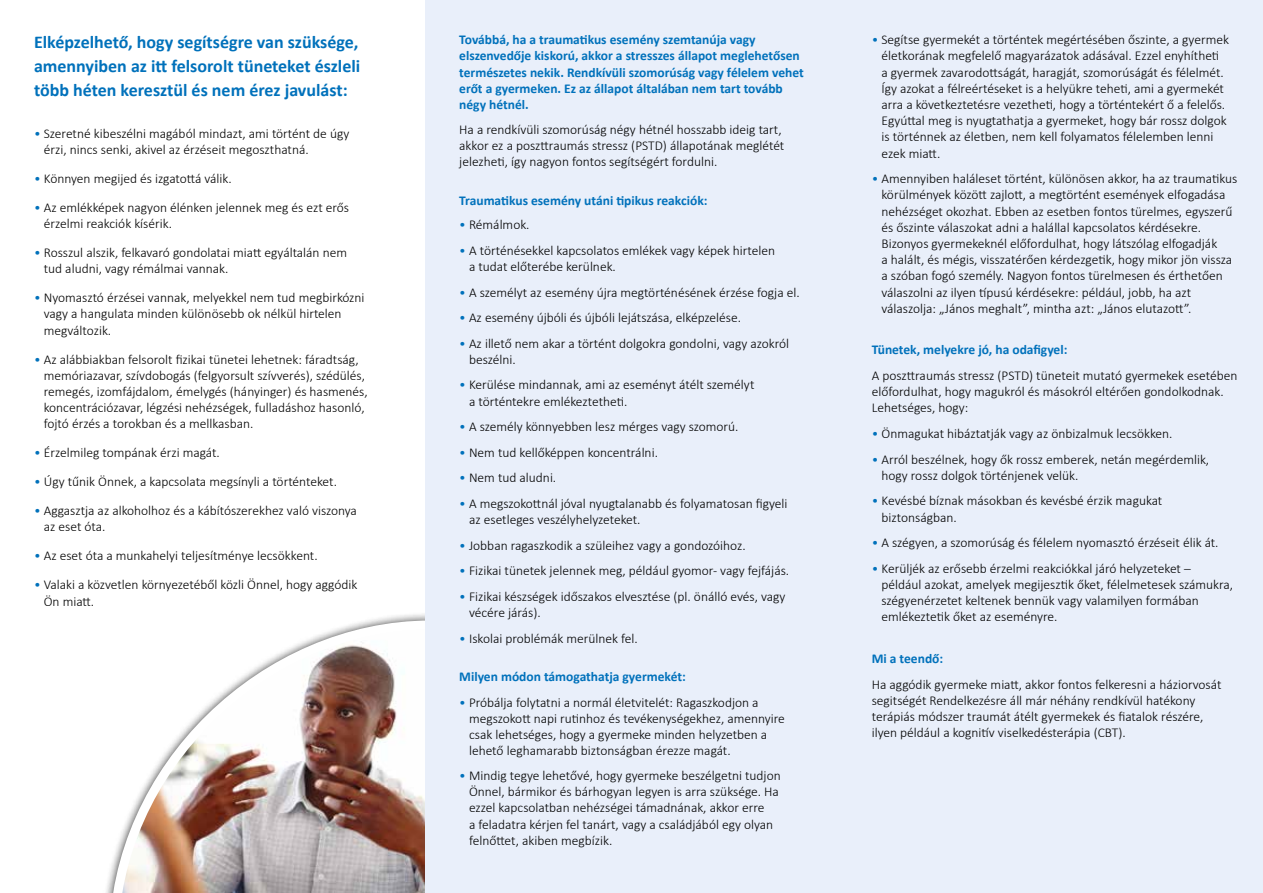
<style>
.page{position:relative;width:1263px;height:893px;background:#fff}
.page>*{position:absolute;margin:0;border:0;box-sizing:border-box;transform-origin:0 0}
.t1{font:700 18px/24px "Calibri";color:#0071bb;text-align:justify}
.t2{font:300 13.5px/16.2px "Calibri";color:#000}
.t3{font:700 13.5px/16.2px "Calibri";color:#0071bb}
.s1{color:#0071bb}
</style>
<div class="page">
<img style="left:106px;top:616px;width:319px;height:277px">
<div style="left:425px;top:0;width:838px;height:893px;background:#e9effa"></div>
<h1 class="t1" style="left:34px;top:30px;width:328px">Elképzelhető, hogy segítségre van szüksége, amennyiben az itt felsorolt tüneteket észleli több héten keresztül és nem érez javulást:</h1>
<p class="t2" style="left:44px;top:125px;width:307px;text-indent:-10px"><span class="s1">•</span> Szeretné kibeszélni magából mindazt, ami történt de úgy érzi, nincs senki, akivel az érzéseit megoszthatná.</p>
<p class="t2" style="left:34px;top:170px;width:199px"><span class="s1">•</span> Könnyen megijed és izgatottá válik.</p>
<p class="t2" style="left:44px;top:199px;width:307px;text-indent:-10px"><span class="s1">•</span> Az emlékképek nagyon élénken jelennek meg és ezt erős érzelmi reakciók kísérik.</p>
<p class="t2" style="left:44px;top:244px;width:305px;text-indent:-10px"><span class="s1">•</span> Rosszul alszik, felkavaró gondolatai miatt egyáltalán nem tud aludni, vagy rémálmai vannak.</p>
<p class="t2" style="left:44px;top:289px;width:322px;text-indent:-10px"><span class="s1">•</span> Nyomasztó érzései vannak, melyekkel nem tud megbirkózni vagy a hangulata minden különösebb ok nélkül hirtelen megváltozik.</p>
<p class="t2" style="left:44px;top:351px;width:325px;text-indent:-10px"><span class="s1">•</span> Az alábbiakban felsorolt fizikai tünetei lehetnek: fáradtság, memóriazavar, szívdobogás (felgyorsult szívverés), szédülés, remegés, izomfájdalom, émelygés (hányinger) és hasmenés, koncentrációzavar, légzési nehézségek, fulladáshoz hasonló, fojtó érzés a torokban és a mellkasban.</p>
<p class="t2" style="left:34px;top:445px;width:187px"><span class="s1">•</span> Érzelmileg tompának érzi magát.</p>
<p class="t2" style="left:34px;top:473px;width:304px"><span class="s1">•</span> Úgy tűnik Önnek, a kapcsolata megsínyli a történteket.</p>
<p class="t2" style="left:44px;top:502px;width:315px;text-indent:-10px"><span class="s1">•</span> Aggasztja az alkoholhoz és a kábítószerekhez való viszonya az eset óta.</p>
<p class="t2" style="left:34px;top:548px;width:285px"><span class="s1">•</span> Az eset óta a munkahelyi teljesítménye lecsökkent.</p>
<p class="t2" style="left:44px;top:577px;width:315px;text-indent:-10px"><span class="s1">•</span> Valaki a közvetlen környezetéből közli Önnel, hogy aggódik<br>Ön miatt.</p>
<p class="t3" style="left:459px;top:32px;width:346px">Továbbá, ha a traumatikus esemény szemtanúja vagy elszenvedője kiskorú, akkor a stresszes állapot meglehetősen természetes nekik. Rendkívüli szomorúság vagy félelem vehet erőt a gyermeken. Ez az állapot általában nem tart tovább négy hétnél.</p>
<p class="t2" style="left:459px;top:121px;width:327px">Ha a rendkívüli szomorúság négy hétnél hosszabb ideig tart, akkor ez a poszttraumás stressz (PSTD) állapotának meglétét jelezheti, így nagyon fontos segítségért fordulni.</p>
<p class="t3" style="left:459px;top:192px;width:250px">Traumatikus esemény utáni tipikus reakciók:</p>
<p class="t2" style="left:459px;top:217px;width:72px"><span class="s1">•</span> Rémálmok.</p>
<p class="t2" style="left:469px;top:242px;width:307px;text-indent:-10px"><span class="s1">•</span> A történésekkel kapcsolatos emlékek vagy képek hirtelen a tudat előterébe kerülnek.</p>
<p class="t2" style="left:459px;top:284px;width:342px"><span class="s1">•</span> A személyt az esemény újra megtörténésének érzése fogja el.</p>
<p class="t2" style="left:459px;top:309px;width:283px"><span class="s1">•</span> Az esemény újbóli és újbóli lejátszása, elképzelése.</p>
<p class="t2" style="left:469px;top:335px;width:322px;text-indent:-10px"><span class="s1">•</span> Az illető nem akar a történt dolgokra gondolni, vagy azokról beszélni.</p>
<p class="t2" style="left:469px;top:377px;width:287px;text-indent:-10px"><span class="s1">•</span> Kerülése mindannak, ami az eseményt átélt személyt a történtekre emlékeztetheti.</p>
<p class="t2" style="left:459px;top:419px;width:281px"><span class="s1">•</span> A személy könnyebben lesz mérges vagy szomorú.</p>
<p class="t2" style="left:459px;top:444px;width:200px"><span class="s1">•</span> Nem tud kellőképpen koncentrálni.</p>
<p class="t2" style="left:459px;top:470px;width:99px"><span class="s1">•</span> Nem tud aludni.</p>
<p class="t2" style="left:469px;top:495px;width:320px;text-indent:-10px"><span class="s1">•</span> A megszokottnál jóval nyugtalanabb és folyamatosan figyeli az esetleges veszélyhelyzeteket.</p>
<p class="t2" style="left:459px;top:537px;width:288px"><span class="s1">•</span> Jobban ragaszkodik a szüleihez vagy a gondozóihoz.</p>
<p class="t2" style="left:459px;top:562px;width:331px"><span class="s1">•</span> Fizikai tünetek jelennek meg, például gyomor- vagy fejfájás.</p>
<p class="t2" style="left:469px;top:588px;width:318px;text-indent:-10px"><span class="s1">•</span> Fizikai készségek időszakos elvesztése (pl. önálló evés, vagy vécére járás).</p>
<p class="t2" style="left:459px;top:630px;width:180px"><span class="s1">•</span> Iskolai problémák merülnek fel.</p>
<p class="t3" style="left:459px;top:668px;width:228px">Milyen módon támogathatja gyermekét:</p>
<p class="t2" style="left:469px;top:694px;width:317px;text-indent:-10px"><span class="s1">•</span> Próbálja folytatni a normál életvitelét: Ragaszkodjon a megszokott napi rutinhoz és tevékenységekhez, amennyire csak lehetséges, hogy a gyermeke minden helyzetben a lehető leghamarabb biztonságban érezze magát.</p>
<p class="t2" style="left:469px;top:767px;width:313px;text-indent:-10px"><span class="s1">•</span> Mindig tegye lehetővé, hogy gyermeke beszélgetni tudjon Önnel, bármikor és bárhogyan legyen is arra szüksége. Ha ezzel kapcsolatban nehézségei támadnának, akkor erre<br>a feladatra kérjen fel tanárt, vagy a családjából egy olyan felnőttet, akiben megbízik.</p>
<p class="t2" style="left:881px;top:31px;width:349px;text-indent:-10px"><span class="s1">•</span> Segítse gyermekét a történtek megértésében őszinte, a gyermek életkorának megfelelő magyarázatok adásával. Ezzel enyhítheti a gyermek zavarodottságát, haragját, szomorúságát és félelmét.<br>Így azokat a félreértéseket is a helyükre teheti, ami a gyermekét arra a következtetésre vezetheti, hogy a történtekért ő a felelős.<br>Egyúttal meg is nyugtathatja a gyermeket, hogy bár rossz dolgok is történnek az életben, nem kell folyamatos félelemben lenni ezek miatt.</p>
<p class="t2" style="left:881px;top:170px;width:357px;text-indent:-10px"><span class="s1">•</span> Amennyiben haláleset történt, különösen akkor, ha az traumatikus körülmények között zajlott, a megtörtént események elfogadása nehézséget okozhat. Ebben az esetben fontos türelmes, egyszerű és őszinte válaszokat adni a halállal kapcsolatos kérdésekre.<br>Bizonyos gyermekeknél előfordulhat, hogy látszólag elfogadják<br>a halált, és mégis, visszatérően kérdezgetik, hogy mikor jön vissza a szóban fogó személy. Nagyon fontos türelmesen és érthetően válaszolni az ilyen típusú kérdésekre: például, jobb, ha azt válaszolja: „János meghalt”, mintha azt: „János elutazott”.</p>
<p class="t3" style="left:872px;top:342px;width:197px">Tünetek, melyekre jó, ha odafigyel:</p>
<p class="t2" style="left:872px;top:367px;width:367px">A poszttraumás stressz (PSTD) tüneteit mutató gyermekek esetében előfordulhat, hogy magukról és másokról eltérően gondolkodnak.<br>Lehetséges, hogy:</p>
<p class="t2" style="left:872px;top:425px;width:302px"><span class="s1">•</span> Önmagukat hibáztatják vagy az önbizalmuk lecsökken.</p>
<p class="t2" style="left:881px;top:451px;width:329px;text-indent:-10px"><span class="s1">•</span> Arról beszélnek, hogy ők rossz emberek, netán megérdemlik, hogy rossz dolgok történjenek velük.</p>
<p class="t2" style="left:881px;top:493px;width:282px;text-indent:-10px"><span class="s1">•</span> Kevésbé bíznak másokban és kevésbé érzik magukat biztonságban.</p>
<p class="t2" style="left:872px;top:534px;width:348px"><span class="s1">•</span> A szégyen, a szomorúság és félelem nyomasztó érzéseit élik át.</p>
<p class="t2" style="left:881px;top:560px;width:353px;text-indent:-10px"><span class="s1">•</span> Kerüljék az erősebb érzelmi reakciókkal járó helyzeteket – például azokat, amelyek megijesztik őket, félelmetesek számukra, szégyenérzetet keltenek bennük vagy valamilyen formában emlékeztetik őket az eseményre.</p>
<p class="t3" style="left:872px;top:650px;width:73px">Mi a teendő:</p>
<p class="t2" style="left:872px;top:676px;width:351px">Ha aggódik gyermeke miatt, akkor fontos felkeresni a háziorvosát segitségét Rendelkezésre áll már néhány rendkívül hatékony terápiás módszer traumát átélt gyermekek és fiatalok részére, ilyen például a kognitív viselkedésterápia (CBT).</p>
</div>
